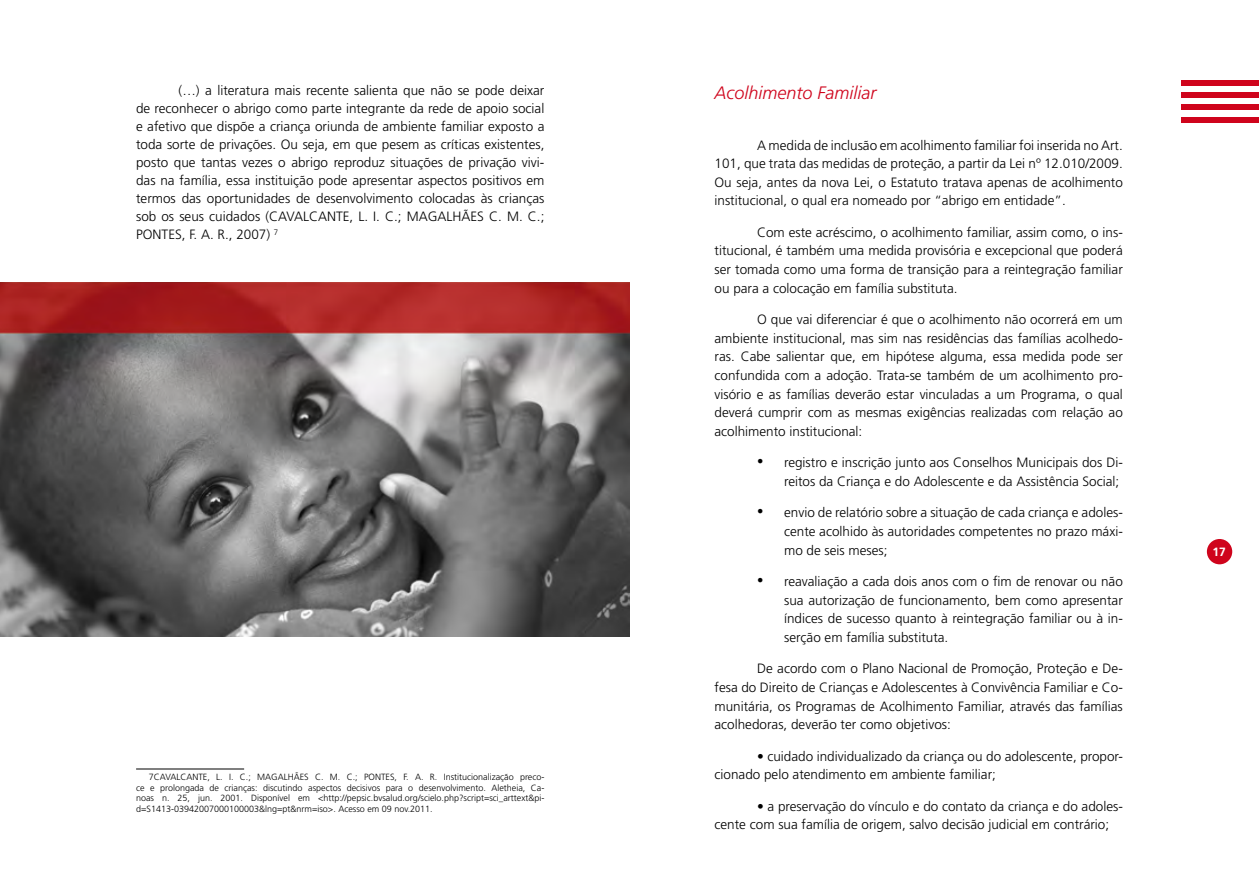
<style>
.page{position:relative;width:1259px;height:893px;background:#fff}
.page>*{position:absolute;margin:0;border:0;box-sizing:border-box;transform-origin:0 0}
.t1{font:italic 18px "Frutiger 46 Light";color:#cf041c}
.t2{font:13.5px/18.6px "Frutiger 45 Light";color:#000;text-align:justify}
.t3{font:700 12px "Frutiger LT Pro";color:#fff}
.t4{font:9px/10.8px "Frutiger 45 Light";color:#000;text-align:justify}
.s1{font-family:"Times New Roman";font-size:18px}
</style>
<div class="page">
<div style="left:1206px;top:539px;width:26px;height:25px;background:#cf041c;border-radius:50%"></div>
<hr style="left:136px;top:769px;width:108px;height:1px;background:#000">
<div style="left:1181px;top:81px;width:78px;height:5px;background:#cf041c"></div>
<div style="left:1181px;top:93px;width:78px;height:5px;background:#cf041c"></div>
<div style="left:1181px;top:104px;width:78px;height:6px;background:#cf041c"></div>
<div style="left:1181px;top:117px;width:78px;height:5px;background:#cf041c"></div>
<img style="left:0;top:283px;width:629px;height:354px">
<p class="t2" style="left:136px;top:82px;width:410px;line-height:18px;text-indent:43px">(…) a literatura mais recente salienta que não se pode deixar de reconhecer o abrigo como parte integrante da rede de apoio social e afetivo que dispõe a criança oriunda de ambiente familiar exposto a toda sorte de privações. Ou seja, em que pesem as críticas existentes, posto que tantas vezes o abrigo reproduz situações de privação vivi&shy;das na família, essa instituição pode apresentar aspectos positivos em termos das oportunidades de desenvolvimento colocadas às crianças sob os seus cuidados (CAVALCANTE, L. I. C.; MAGALHÃES C. M. C.; PONTES, F. A. R., 2007) <sup>7</sup></p>
<p class="t4" style="left:136px;top:771px;width:410px;text-indent:13px">7CAVALCANTE, L. I. C.; MAGALHÃES C. M. C.; PONTES, F. A. R. Institucionalização preco&shy;ce e prolongada de crianças: discutindo aspectos decisivos para o desenvolvimento. Aletheia, Ca&shy;noas n. 25, jun. 2001. Disponível em &lt;http://pepsic.bvsalud.org/scielo.php?script=sci_arttext&amp;pi&shy;d=S1413-03942007000100003&amp;lng=pt&amp;nrm=iso&gt;. Acesso em 09 nov.2011.</p>
<h1 class="t1" style="left:714px;top:82px;width:163px">Acolhimento Familiar</h1>
<p class="t2" style="left:714px;top:136px;width:410px;text-indent:43px">A medida de inclusão em acolhimento familiar foi inserida no Art.<br>101, que trata das medidas de proteção, a partir da Lei nº 12.010/2009.<br>Ou seja, antes da nova Lei, o Estatuto tratava apenas de acolhimento institucional, o qual era nomeado por “abrigo em entidade”.</p>
<p class="t2" style="left:714px;top:223px;width:410px;text-indent:43px">Com este acréscimo, o acolhimento familiar, assim como, o ins&shy;titucional, é também uma medida provisória e excepcional que poderá ser tomada como uma forma de transição para a reintegração familiar ou para a colocação em família substituta.</p>
<p class="t2" style="left:714px;top:310px;width:410px;text-indent:43px">O que vai diferenciar é que o acolhimento não ocorrerá em um ambiente institucional, mas sim nas residências das famílias acolhedo&shy;ras. Cabe salientar que, em hipótese alguma, essa medida pode ser confundida com a adoção. Trata-se também de um acolhimento pro&shy;visório e as famílias deverão estar vinculadas a um Programa, o qual deverá cumprir com as mesmas exigências realizadas com relação ao acolhimento institucional:</p>
<p class="t2" style="left:757px;top:453px;width:367px;text-align:right"><span class="s1">•</span> registro e inscrição junto aos Conselhos Municipais dos Di&shy;reitos da Criança e do Adolescente e da Assistência Social;</p>
<p class="t2" style="left:784px;top:503px;width:340px;text-indent:-27px"><span class="s1">•</span> envio de relatório sobre a situação de cada criança e adoles&shy;cente acolhido às autoridades competentes no prazo máxi&shy;mo de seis meses;</p>
<p class="t2" style="left:784px;top:572px;width:340px;text-indent:-27px"><span class="s1">•</span> reavaliação a cada dois anos com o fim de renovar ou não sua autorização de funcionamento, bem como apresentar índices de sucesso quanto à reintegração familiar ou à in&shy;serção em família substituta.</p>
<p class="t2" style="left:714px;top:659px;width:410px;text-indent:43px">De acordo com o Plano Nacional de Promoção, Proteção e De&shy;fesa do Direito de Crianças e Adolescentes à Convivência Familiar e Co&shy;munitária, os Programas de Acolhimento Familiar, através das famílias acolhedoras, deverão ter como objetivos:</p>
<p class="t2" style="left:714px;top:747px;width:410px;text-indent:43px">• cuidado individualizado da criança ou do adolescente, propor&shy;cionado pelo atendimento em ambiente familiar;</p>
<p class="t2" style="left:714px;top:797px;width:410px;text-indent:43px">• a preservação do vínculo e do contato da criança e do adoles&shy;cente com sua família de origem, salvo decisão judicial em contrário;</p>
<p class="t3" style="left:1212px;top:545px;width:15px">17</p>
</div>
